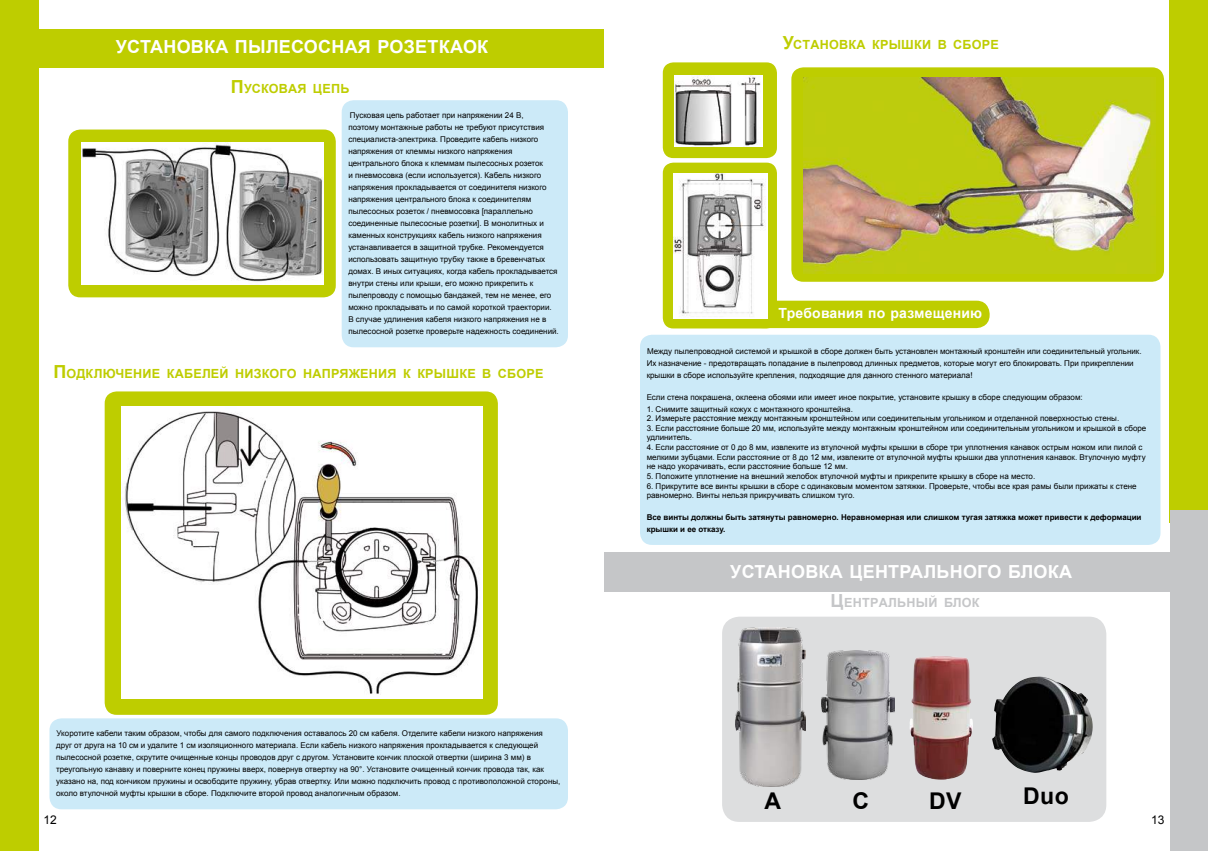
<style>
.page{position:relative;width:1208px;height:851px;background:#fff}
.page>*{position:absolute;margin:0;border:0;box-sizing:border-box;transform-origin:0 0}
.t1{font:700 23px "Arial";color:#000}
.t2{font:700 18px "Arial";color:#fff}
.t3{font:700 14px "Arial";letter-spacing:.015em;color:#fff}
.t4{font:700 12.6px "Arial";letter-spacing:.02em;color:#becd00}
.t5{font:700 12.6px "Arial";letter-spacing:.02em;color:#c5c6c8}
.t6{font:12px "Arial";color:#000}
.t7{font:8px/12px "Arial";color:#000}
.t8{font:700 8px/12px "Arial";color:#000}
.s1{font-size:18px}
</style>
<div class="page">
<div style="left:0;top:0;width:38px;height:850px;background:#becd00"></div>
<div style="left:1169px;top:0;width:39px;height:522px;background:#becd00"></div>
<div style="left:2px;top:29px;width:602px;height:39px;background:#becd00"></div>
<div style="left:342px;top:100px;width:226px;height:247px;background:#cceaf8;border-radius:12px"></div>
<div style="left:68px;top:129px;width:268px;height:168px;background:#becd00;border-radius:12px"></div>
<img style="left:81px;top:142px;width:242px;height:143px">
<div style="left:105px;top:391px;width:393px;height:323px;background:#becd00;border-radius:12px"></div>
<img style="left:122px;top:406px;width:360px;height:292px">
<div style="left:49px;top:718px;width:519px;height:91px;background:#cceaf8;border-radius:12px"></div>
<div style="left:640px;top:334px;width:520px;height:211px;background:#cceaf8;border-radius:12px"></div>
<div style="left:663px;top:62px;width:114px;height:96px;background:#becd00;border-radius:11px"></div>
<img style="left:674px;top:76px;width:89px;height:71px">
<div style="left:791px;top:67px;width:373px;height:215px;background:#becd00;border-radius:12px"></div>
<img style="left:804px;top:77px;width:351px;height:196px">
<div style="left:604px;top:552px;width:603px;height:39px;background:#c5c6c8"></div>
<div style="left:722px;top:616px;width:384px;height:205px;background:#dddedf;border-radius:17px"></div>
<img style="left:821px;top:650px;width:74px;height:129px">
<img style="left:735px;top:627px;width:71px;height:159px">
<img style="left:910px;top:656px;width:63px;height:123px">
<img style="left:992px;top:676px;width:100px;height:96px">
<div style="left:1170px;top:510px;width:38px;height:340px;background:#c5c6c8"></div>
<div style="left:749px;top:300px;width:240px;height:28px;background:#becd00;border-radius:13px"></div>
<div style="left:663px;top:163px;width:114px;height:165px;background:#becd00;border-radius:11px"></div>
<img style="left:673px;top:173px;width:94px;height:146px">
<h2 class="t2" style="left:116px;top:34px;width:14px">УСТАНОВКА</h2>
<h2 class="t2" style="left:235px;top:34px;width:28px">ПЫЛЕСОСНАЯ</h2>
<h2 class="t2" style="left:377px;top:34px;width:14px">РОЗЕТКАОК</h2>
<h3 class="t4" style="left:231px;top:80px;width:120px"><span class="s1">П</span>усковая цепь</h3>
<p class="t7" style="left:348px;top:109px;width:212px">Пусковая цепь работает при напряжении 24 В,<br>поэтому монтажные работы не требуют присутствия специалиста-электрика. Проведите кабель низкого напряжения от клеммы низкого напряжения центрального блока к клеммам пылесосных розеток<br>и пневмосовка (если используется). Кабель низкого напряжения прокладывается от соединителя низкого напряжения центрального блока к соединителям пылесосных розеток / пневмосовка [параллельно соединенные пылесосные розетки]. В монолитных и каменных конструкциях кабель низкого напряжения устанавливается в защитной трубке. Рекомендуется использовать защитную трубку также в бревенчатых домах. В иных ситуациях, когда кабель прокладывается внутри стены или крыши, его можно прикрепить к пылепроводу с помощью бандажей, тем не менее, его можно прокладывать и по самой короткой траектории.<br>В случае удлинения кабеля низкого напряжения не в пылесосной розетке проверьте надежность соединений.</p>
<h3 class="t4" style="left:53px;top:365px;width:491px"><span class="s1">П</span>одключение кабелей низкого напряжения к крышке в сборе</h3>
<p class="t7" style="left:56px;top:727px;width:506px">Укоротите кабели таким образом, чтобы для самого подключения оставалось 20 см кабеля. Отделите кабели низкого напряжения<br>друг от друга на 10 см и удалите 1 см изоляционного материала. Если кабель низкого напряжения прокладывается к следующей пылесосной розетке, скрутите очищенные концы проводов друг с другом. Установите кончик плоской отвертки (ширина 3 мм) в треугольную канавку и поверните конец пружины вверх, повернув отвертку на 90°. Установите очищенный кончик провода так, как указано на, под кончиком пружины и освободите пружину, убрав отвертку. Или можно подключить провод с противоположной стороны, около втулочной муфты крышки в сборе. Подключите второй провод аналогичным образом.</p>
<h3 class="t4" style="left:783px;top:36px;width:217px"><span class="s1">У</span>становка крышки в сборе</h3>
<h3 class="t3" style="left:778px;top:303px;width:205px">Требования по размещению</h3>
<p class="t7" style="left:646px;top:345px;width:496px">Между пылепроводной системой и крышкой в сборе должен быть установлен монтажный кронштейн или соединительный угольник.<br>Их назначение - предотвращать попадание в пылепровод длинных предметов, которые могут его блокировать. При прикреплении крышки в сборе используйте крепления, подходящие для данного стенного материала!</p>
<p class="t7" style="left:646px;top:391px;width:437px">Если стена покрашена, оклеена обоями или имеет иное покрытие, установите крышку в сборе следующим образом:</p>
<p class="t7" style="left:646px;top:403px;width:208px">1. Снимите защитный кожух с монтажного кронштейна.</p>
<p class="t7" style="left:646px;top:412px;width:474px">2. Измерьте расстояние между монтажным кронштейном или соединительным угольником и отделанной поверхностью стены.</p>
<p class="t7" style="left:646px;top:423px;width:501px;line-height:9.6px">3. Если расстояние больше 20 мм, используйте между монтажным кронштейном или соединительным угольником и крышкой в сборе удлинитель.</p>
<p class="t7" style="left:646px;top:442px;width:500px;line-height:9.6px">4. Если расстояние от 0 до 8 мм, извлеките из втулочной муфты крышки в сборе три уплотнения канавок острым ножом или пилой с мелкими зубцами. Если расстояние от 8 до 12 мм, извлеките от втулочной муфты крышки два уплотнения канавок. Втулочную муфту не надо укорачивать, если расстояние больше 12 мм.</p>
<p class="t7" style="left:646px;top:470px;width:390px">5. Положите уплотнение на внешний желобок втулочной муфты и прикрепите крышку в сборе на место.</p>
<p class="t7" style="left:646px;top:481px;width:491px;line-height:9.6px">6. Прикрутите все винты крышки в сборе с одинаковым моментом затяжки. Проверьте, чтобы все края рамы были прижаты к стене равномерно. Винты нельзя прикручивать слишком туго.</p>
<p class="t8" style="left:646px;top:511px;width:496px">Все винты должны быть затянуты равномерно. Неравномерная или слишком тугая затяжка может привести к деформации крышки и ее отказу.</p>
<h2 class="t2" style="left:730px;top:560px;width:14px">УСТАНОВКА</h2>
<h2 class="t2" style="left:849px;top:560px;width:14px">ЦЕНТРАЛЬНОГО</h2>
<h2 class="t2" style="left:1008px;top:560px;width:27px">БЛОКА</h2>
<h3 class="t5" style="left:830px;top:594px;width:150px"><span class="s1">Ц</span>ентральный блок</h3>
<h1 class="t1" style="left:764px;top:785px;width:18px">A</h1>
<h1 class="t1" style="left:852px;top:785px;width:18px">C</h1>
<h1 class="t1" style="left:929px;top:785px;width:34px">DV</h1>
<h1 class="t1" style="left:1023px;top:780px;width:47px">Duo</h1>
<h3 class="t6" style="left:43px;top:811px;width:15px">12</h3>
<h3 class="t6" style="left:1151px;top:811px;width:15px">13</h3>
</div>
